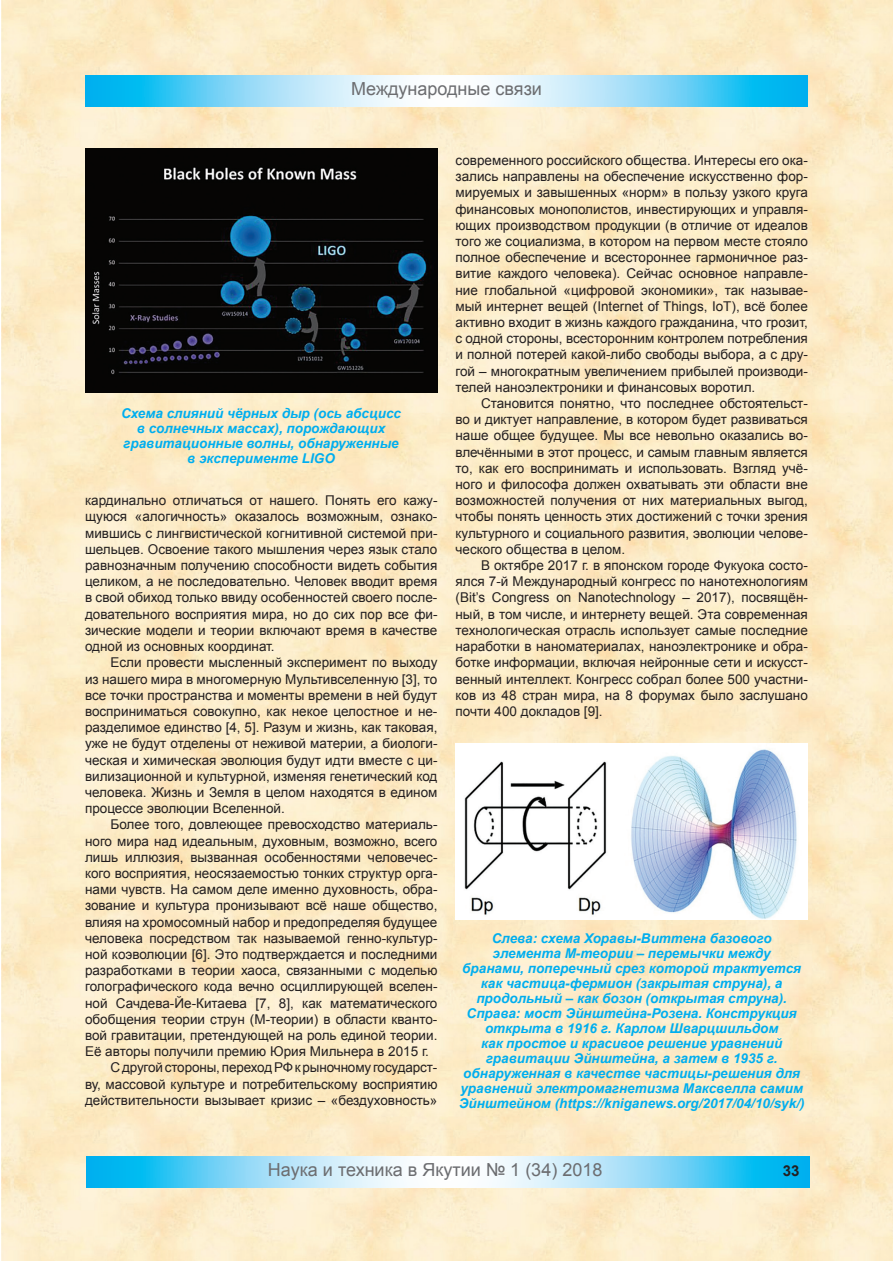
<style>
.page{position:relative;width:893px;height:1263px;background:#fff}
.page>*{position:absolute;margin:0;border:0;box-sizing:border-box;transform-origin:0 0}
.t1{font:18px "Arial";color:#6c6d70}
.t2{font:700 15px "Arial";color:#231f20}
.t3{font:13.5px/16.2px "Arial";color:#231f20;text-align:justify}
.t4{font:italic 700 13.5px/15px "Arial";color:#00aeef;text-align:center}
</style>
<div class="page">
<img style="left:1px;top:0;width:892px;height:1261px">
<svg style="left:85px;top:76px;width:723px;height:30px"></svg>
<svg style="left:86px;top:1157px;width:723px;height:30px"></svg>
<img style="left:85px;top:149px;width:352px;height:244px">
<img style="left:455px;top:743px;width:352px;height:176px">
<h1 class="t1" style="left:351px;top:77px;width:192px">Международные связи</h1>
<p class="t4" style="left:121px;top:406px;width:281px">Схема слияний чёрных дыр (ось абсцисс в солнечных массах), порождающих гравитационные волны, обнаруженные в эксперименте LIGO</p>
<p class="t3" style="left:85px;top:493px;width:354px">кардинально отличаться от нашего. Понять его кажу&shy;щуюся «алогичность» оказалось возможным, ознако&shy;мившись с лингвистической когнитивной системой при&shy;шельцев. Освоение такого мышления через язык стало равнозначным получению способности видеть события целиком, а не последовательно. Человек вводит время в свой обиход только ввиду особенностей своего после&shy;довательного восприятия мира, но до сих пор все фи&shy;зические модели и теории включают время в качестве одной из основных координат.</p>
<p class="t3" style="left:85px;top:655px;width:354px;text-indent:26px">Если провести мысленный эксперимент по выходу из нашего мира в многомерную Мультивселенную [3], то все точки пространства и моменты времени в ней будут восприниматься совокупно, как некое целостное и не&shy;разделимое единство [4, 5]. Разум и жизнь, как таковая, уже не будут отделены от неживой материи, а биологи&shy;ческая и химическая эволюция будут идти вместе с ци&shy;вилизационной и культурной, изменяя генетический код человека. Жизнь и Земля в целом находятся в едином процессе эволюции Вселенной.</p>
<p class="t3" style="left:111px;top:817px;width:328px">Более того, довлеющее превосходство материаль-</p>
<p class="t3" style="left:85px;top:833px;width:354px">ного мира над идеальным, духовным, возможно, всего</p>
<p class="t3" style="left:85px;top:849px;width:353px">лишь иллюзия, вызванная особенностями человечес-</p>
<p class="t3" style="left:85px;top:865px;width:353px">кого восприятия, неосязаемостью тонких структур орга-</p>
<p class="t3" style="left:85px;top:881px;width:354px">нами чувств. На самом деле именно духовность, обра-</p>
<p class="t3" style="left:85px;top:898px;width:354px">зование и культура пронизывают всё наше общество,</p>
<p class="t3" style="left:85px;top:914px;width:354px">влияя на хромосомный набор и предопределяя будущее</p>
<p class="t3" style="left:85px;top:930px;width:354px">человека посредством так называемой генно-культур-</p>
<p class="t3" style="left:85px;top:946px;width:354px">ной коэволюции [6]. Это подтверждается и последними</p>
<p class="t3" style="left:85px;top:962px;width:354px">разработками в теории хаоса, связанными с моделью</p>
<p class="t3" style="left:85px;top:979px;width:354px">голографического кода вечно осциллирующей вселен-</p>
<p class="t3" style="left:85px;top:995px;width:354px">ной Сачдева-Йе-Китаева [7, 8], как математического</p>
<p class="t3" style="left:85px;top:1011px;width:354px">обобщения теории струн (М-теории) в области кванто-</p>
<p class="t3" style="left:85px;top:1027px;width:354px">вой гравитации, претендующей на роль единой теории.</p>
<p class="t3" style="left:85px;top:1043px;width:345px">Её авторы получили премию Юрия Мильнера в 2015 г.</p>
<p class="t3" style="left:111px;top:1060px;width:328px">С другой стороны, переход РФ к рыночному государст-</p>
<p class="t3" style="left:85px;top:1076px;width:354px">ву, массовой культуре и потребительскому восприятию</p>
<p class="t3" style="left:85px;top:1092px;width:354px">действительности вызывает кризис – «бездуховность»</p>
<p class="t3" style="left:455px;top:152px;width:354px">современного российского общества. Интересы его ока&shy;зались направлены на обеспечение искусственно фор&shy;мируемых и завышенных «норм» в пользу узкого круга финансовых монополистов, инвестирующих и управля&shy;ющих производством продукции (в отличие от идеалов того же социализма, в котором на первом месте стояло полное обеспечение и всестороннее гармоничное раз&shy;витие каждого человека). Сейчас основное направле&shy;ние глобальной «цифровой экономики», так называе&shy;мый интернет вещей (Internet of Things, IoT), всё более активно входит в жизнь каждого гражданина, что грозит, с одной стороны, всесторонним контролем потребления и полной потерей какой-либо свободы выбора, а с дру&shy;гой – многократным увеличением прибылей производи&shy;телей наноэлектроники и финансовых воротил.</p>
<p class="t3" style="left:455px;top:395px;width:354px;text-indent:26px">Становится понятно, что последнее обстоятельст&shy;во и диктует направление, в котором будет развиваться наше общее будущее. Мы все невольно оказались во&shy;влечёнными в этот процесс, и самым главным является то, как его воспринимать и использовать. Взгляд учё&shy;ного и философа должен охватывать эти области вне возможностей получения от них материальных выгод, чтобы понять ценность этих достижений с точки зрения культурного и социального развития, эволюции челове&shy;ческого общества в целом.</p>
<p class="t3" style="left:455px;top:557px;width:354px;text-indent:26px">В октябре 2017 г. в японском городе Фукуока состо&shy;ялся 7-й Международный конгресс по нанотехнологиям (Bit’s Congress on Nanotechnology – 2017), посвящён&shy;ный, в том числе, и интернету вещей. Эта современная технологическая отрасль использует самые последние наработки в наноматериалах, наноэлектронике и обра&shy;ботке информации, включая нейронные сети и искусст&shy;венный интеллект. Конгресс собрал более 500 участни&shy;ков из 48 стран мира, на 8 форумах было заслушано почти 400 докладов [9].</p>
<p class="t4" style="left:459px;top:931px;width:347px">Слева: схема Хоравы-Виттена базового элемента М-теории – перемычки между<br>бранами, поперечный срез которой трактуется как частица-фермион (закрытая струна), а продольный – как бозон (открытая струна).<br>Справа: мост Эйнштейна-Розена. Конструкция открыта в 1916 г. Карлом Шварцшильдом<br>как простое и красивое решение уравнений гравитации Эйнштейна, а затем в 1935 г. обнаруженная в качестве частицы-решения для уравнений электромагнетизма Максвелла самим Эйнштейном (https://kniganews.org/2017/04/10/syk/)</p>
<h1 class="t1" style="left:268px;top:1158px;width:336px">Наука и техника в Якутии № 1 (34) 2018</h1>
<p class="t2" style="left:783px;top:1161px;width:18px">33</p>
</div>
